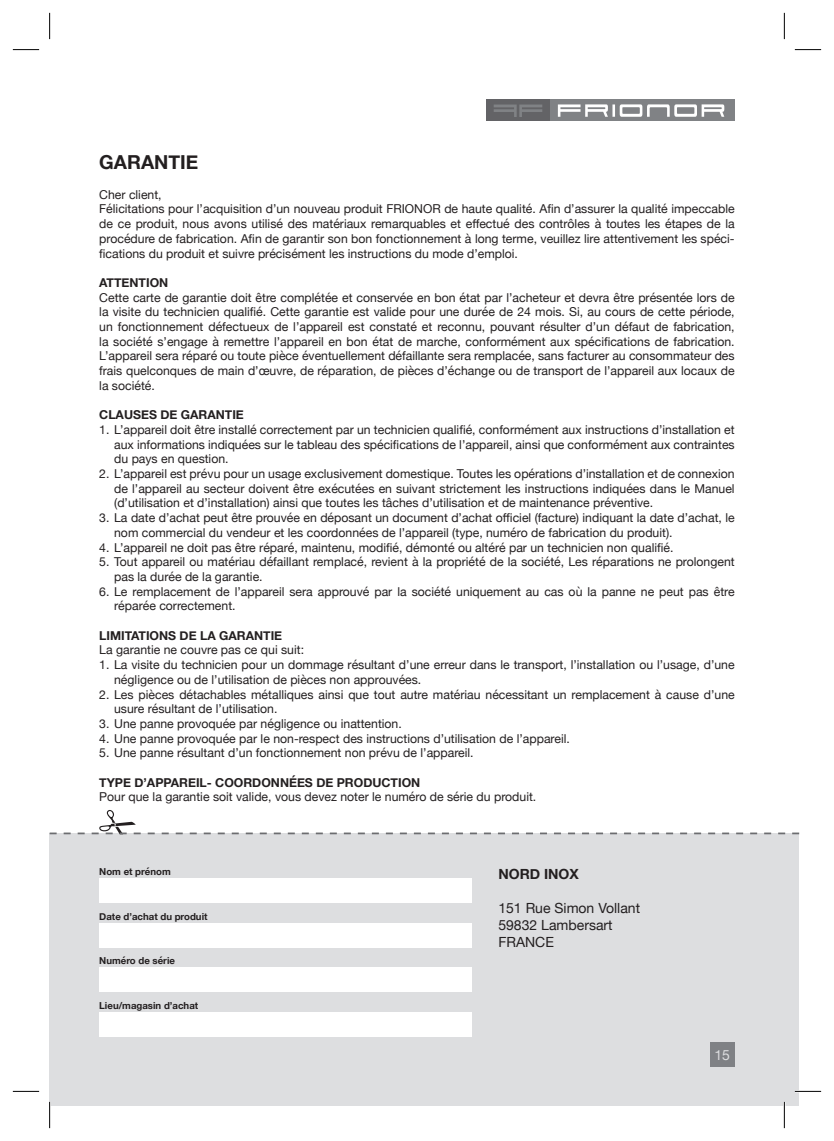
<style>
.page{position:relative;width:834px;height:1141px;background:#fff}
.page>*{position:absolute;margin:0;border:0;box-sizing:border-box;transform-origin:0 0}
.t1{font:700 19.25px "Helvetica Neue";color:#231f20}
.t2{font:14px "Helvetica Neue";color:#231f20}
.t3{font:700 14px "Helvetica Neue";color:#231f20}
.t4{font:14px "Helvetica Neue";color:#fff}
.t5{font:12.25px/14.7px "Helvetica Neue";color:#231f20}
.t6{font:700 12.25px "Helvetica Neue";color:#231f20}
.t7{font:700 9.62px "Helvetica Neue";color:#231f20}
</style>
<div class="page">
<div style="left:486px;top:99px;width:248px;height:22px;background:#808285"></div>
<div style="left:486px;top:99px;width:63px;height:22px;background:#636366"></div>
<svg style="left:494px;top:105px;width:48px;height:12px"></svg>
<svg style="left:557px;top:104px;width:167px;height:13px"></svg>
<div style="left:50px;top:833px;width:749px;height:273px;background:#dddee0"></div>
<svg style="left:50px;top:810px;width:749px;height:24px"></svg>
<div style="left:99px;top:878px;width:372px;height:25px;background:#fff"></div>
<div style="left:99px;top:923px;width:372px;height:24px;background:#fff"></div>
<div style="left:99px;top:967px;width:372px;height:25px;background:#fff"></div>
<div style="left:99px;top:1012px;width:372px;height:25px;background:#fff"></div>
<hr style="left:794px;top:1090px;width:27px;height:2px;background:#fff">
<hr style="left:49px;top:1102px;width:2px;height:26px;background:#fff">
<hr style="left:783px;top:1102px;width:2px;height:26px;background:#fff">
<svg style="left:13px;top:49px;width:26px;height:1px"></svg>
<svg style="left:794px;top:49px;width:27px;height:1px"></svg>
<svg style="left:13px;top:1091px;width:26px;height:1px"></svg>
<svg style="left:794px;top:1091px;width:27px;height:1px"></svg>
<svg style="left:49px;top:13px;width:1px;height:26px"></svg>
<svg style="left:49px;top:1102px;width:1px;height:26px"></svg>
<svg style="left:783px;top:13px;width:1px;height:26px"></svg>
<svg style="left:783px;top:1102px;width:1px;height:26px"></svg>
<p class="t1" style="left:99px;top:147px;width:101px">GARANTIE</p>
<p class="t5" style="left:99px;top:188px;width:64px">Cher client,</p>
<p class="t5" style="left:99px;top:202px;width:636px;text-align:justify">Félicitations pour l’acquisition d’un nouveau produit FRIONOR de haute qualité. Afin d’assurer la qualité impeccable de ce produit, nous avons utilisé des matériaux remarquables et effectué des contrôles à toutes les étapes de la procédure de fabrication. Afin de garantir son bon fonctionnement à long terme, veuillez lire attentivement les spéci&shy;fications du produit et suivre précisément les instructions du mode d’emploi.</p>
<p class="t6" style="left:99px;top:273px;width:70px">ATTENTION</p>
<p class="t5" style="left:99px;top:291px;width:637px;text-align:justify">Cette carte de garantie doit être complétée et conservée en bon état par l’acheteur et devra être présentée lors de la visite du technicien qualifié. Cette garantie est valide pour une durée de 24 mois. Si, au cours de cette période, un fonctionnement défectueux de l’appareil est constaté et reconnu, pouvant résulter d’un défaut de fabrication, la société s’engage à remettre l’appareil en bon état de marche, conformément aux spécifications de fabrication.<br>L’appareil sera réparé ou toute pièce éventuellement défaillante sera remplacée, sans facturer au consommateur des frais quelconques de main d’œuvre, de réparation, de pièces d’échange ou de transport de l’appareil aux locaux de la société.</p>
<p class="t6" style="left:99px;top:405px;width:146px">CLAUSES DE GARANTIE</p>
<p class="t5" style="left:114px;top:423px;width:622px;text-align:justify;text-indent:-15px">1. L’appareil doit être installé correctement par un technicien qualifié, conformément aux instructions d’installation et aux informations indiquées sur le tableau des spécifications de l’appareil, ainsi que conformément aux contraintes du pays en question.</p>
<p class="t5" style="left:114px;top:467px;width:622px;text-align:justify;text-indent:-15px">2. L’appareil est prévu pour un usage exclusivement domestique. Toutes les opérations d’installation et de connexion de l’appareil au secteur doivent être exécutées en suivant strictement les instructions indiquées dans le Manuel (d’utilisation et d’installation) ainsi que toutes les tâches d’utilisation et de maintenance préventive.</p>
<p class="t5" style="left:114px;top:511px;width:622px;text-indent:-15px">3. La date d’achat peut être prouvée en déposant un document d’achat officiel (facture) indiquant la date d’achat, le nom commercial du vendeur et les coordonnées de l’appareil (type, numéro de fabrication du produit).</p>
<p class="t5" style="left:99px;top:540px;width:575px">4. L’appareil ne doit pas être réparé, maintenu, modifié, démonté ou altéré par un technicien non qualifié.</p>
<p class="t5" style="left:114px;top:555px;width:622px;text-indent:-15px">5. Tout appareil ou matériau défaillant remplacé, revient à la propriété de la société, Les réparations ne prolongent pas la durée de la garantie.</p>
<p class="t5" style="left:114px;top:585px;width:622px;text-indent:-15px">6. Le remplacement de l’appareil sera approuvé par la société uniquement au cas où la panne ne peut pas être réparée correctement.</p>
<p class="t6" style="left:99px;top:626px;width:184px">LIMITATIONS DE LA GARANTIE</p>
<p class="t5" style="left:99px;top:643px;width:206px">La garantie ne couvre pas ce qui suit:</p>
<p class="t5" style="left:114px;top:658px;width:622px;text-indent:-15px">1. La visite du technicien pour un dommage résultant d’une erreur dans le transport, l’installation ou l’usage, d’une négligence ou de l’utilisation de pièces non approuvées.</p>
<p class="t5" style="left:114px;top:687px;width:622px;text-indent:-15px">2. Les pièces détachables métalliques ainsi que tout autre matériau nécessitant un remplacement à cause d’une usure résultant de l’utilisation.</p>
<p class="t5" style="left:99px;top:717px;width:304px">3. Une panne provoquée par négligence ou inattention.</p>
<p class="t5" style="left:99px;top:732px;width:472px">4. Une panne provoquée par le non-respect des instructions d’utilisation de l’appareil.</p>
<p class="t5" style="left:99px;top:746px;width:376px">5. Une panne résultant d’un fonctionnement non prévu de l’appareil.</p>
<p class="t6" style="left:99px;top:773px;width:322px">TYPE D’APPAREIL- COORDONNÉES DE PRODUCTION</p>
<p class="t5" style="left:99px;top:790px;width:438px">Pour que la garantie soit valide, vous devez noter le numéro de série du produit.</p>
<p class="t7" style="left:99px;top:864px;width:73px">Nom et prénom</p>
<p class="t7" style="left:99px;top:909px;width:110px">Date d’achat du produit</p>
<p class="t7" style="left:99px;top:953px;width:77px">Numéro de série</p>
<p class="t7" style="left:99px;top:998px;width:100px">Lieu/magasin d’achat</p>
<p class="t3" style="left:498px;top:863px;width:82px">NORD INOX</p>
<p class="t2" style="left:498px;top:898px;width:143px">151 Rue Simon Vollant</p>
<p class="t2" style="left:498px;top:915px;width:116px">59832 Lambersart</p>
<p class="t2" style="left:498px;top:931px;width:57px">FRANCE</p>
<p class="t4" style="left:714px;top:1045px;width:17px">15</p>
</div>
